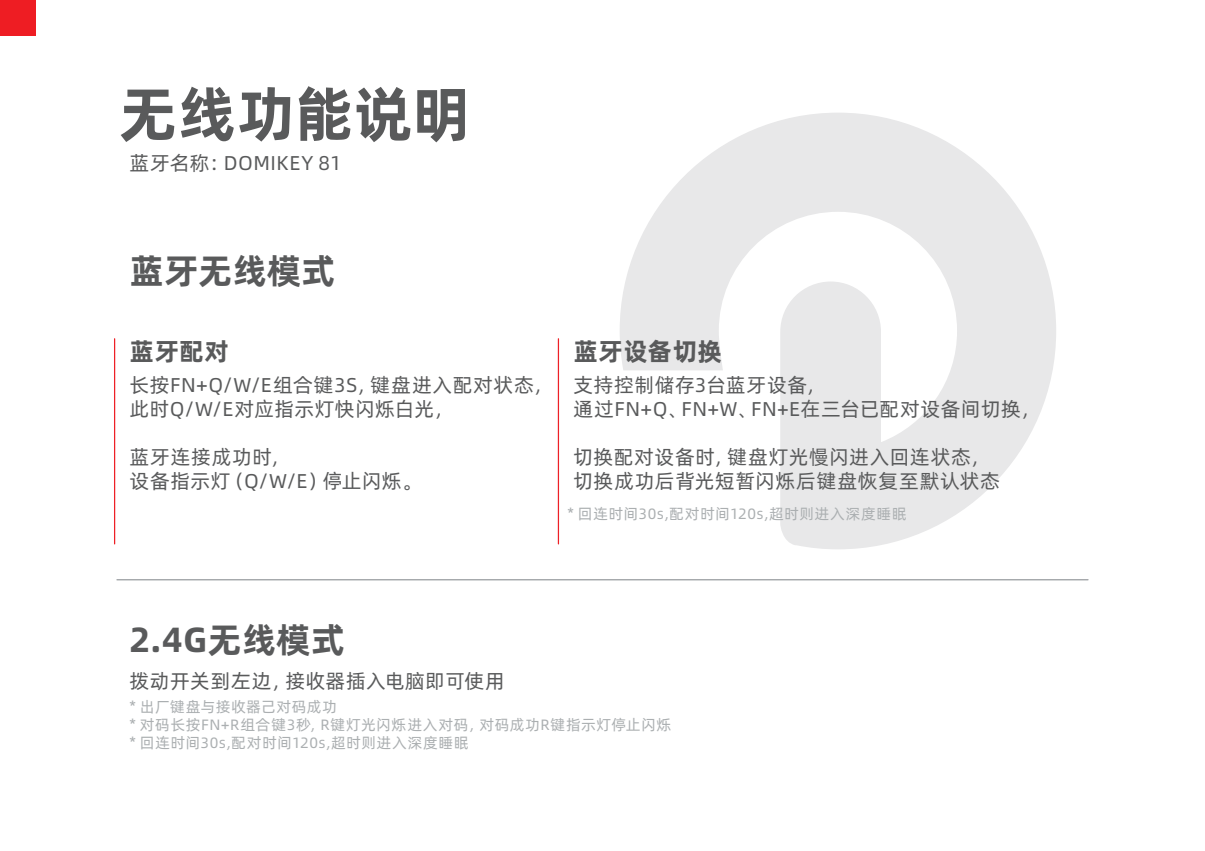
<style>
.page{position:relative;width:1205px;height:851px;background:#fff}
.page>*{position:absolute;margin:0;border:0;box-sizing:border-box;transform-origin:0 0}
.t1{font:60px "Alibaba Pu Hui Ti B";letter-spacing:-.005em;color:#595a5b}
.t2{font:35px "Alibaba Pu Hui Ti B";color:#595a5b}
.t3{font:25px "Alibaba Pu Hui Ti B";letter-spacing:.015em;color:#595a5b}
.t4{font:20px/24px "Alibaba Pu Hui Ti R";letter-spacing:.03em;color:#595a5b}
.t5{font:15px/18px "Alibaba Pu Hui Ti R";letter-spacing:.03em;color:#abafb1}
</style>
<div class="page">
<svg style="left:620px;top:113px;width:436px;height:436px;fill:#e8e8e9"></svg>
<div style="left:0;top:0;width:35px;height:35px;background:#ee1d23"></div>
<hr style="left:117px;top:579px;width:971px;height:1px;background:#989b9e">
<hr style="left:558px;top:339px;width:1px;height:205px;background:#ee2026">
<hr style="left:114px;top:339px;width:1px;height:205px;background:#ee2026">
<hr style="left:0;top:850px;width:35px;height:1px;background:#ee1d23">
<h1 class="t1" style="left:119px;top:66px;width:354px">无线功能说明</h1>
<p class="t4" style="left:130px;top:150px;width:214px">蓝牙名称：DOMIKEY 81</p>
<h2 class="t2" style="left:130px;top:243px;width:208px">蓝牙无线模式</h2>
<p class="t3" style="left:130px;top:331px;width:101px">蓝牙配对</p>
<p class="t3" style="left:573px;top:331px;width:150px">蓝牙设备切换</p>
<p class="t4" style="left:130px;top:372px;width:425px">长按FN+Q/W/E组合键3S，键盘进入配对状态，此时Q/W/E对应指示灯快闪烁白光，</p>
<p class="t4" style="left:130px;top:444px;width:294px">蓝牙连接成功时，<br>设备指示灯（Q/W/E）停止闪烁。</p>
<p class="t4" style="left:573px;top:372px;width:468px">支持控制储存3台蓝牙设备，<br>通过FN+Q、FN+W、FN+E在三台已配对设备间切换，</p>
<p class="t4" style="left:573px;top:444px;width:428px">切换配对设备时，键盘灯光慢闪进入回连状态，切换成功后背光短暂闪烁后键盘恢复至默认状态</p>
<p class="t5" style="left:567px;top:504px;width:340px">* 回连时间30s,配对时间120s,超时则进入深度睡眠</p>
<h2 class="t2" style="left:130px;top:612px;width:217px">2.4G无线模式</h2>
<p class="t4" style="left:130px;top:668px;width:377px">拨动开关到左边，接收器插入电脑即可使用</p>
<p class="t5" style="left:130px;top:696px;width:543px">* 出厂键盘与接收器己对码成功<br>* 对码长按FN+R组合键3秒，R键灯光闪烁进入对码，对码成功R键指示灯停止闪烁* 回连时间30s,配对时间120s,超时则进入深度睡眠</p>
</div>
